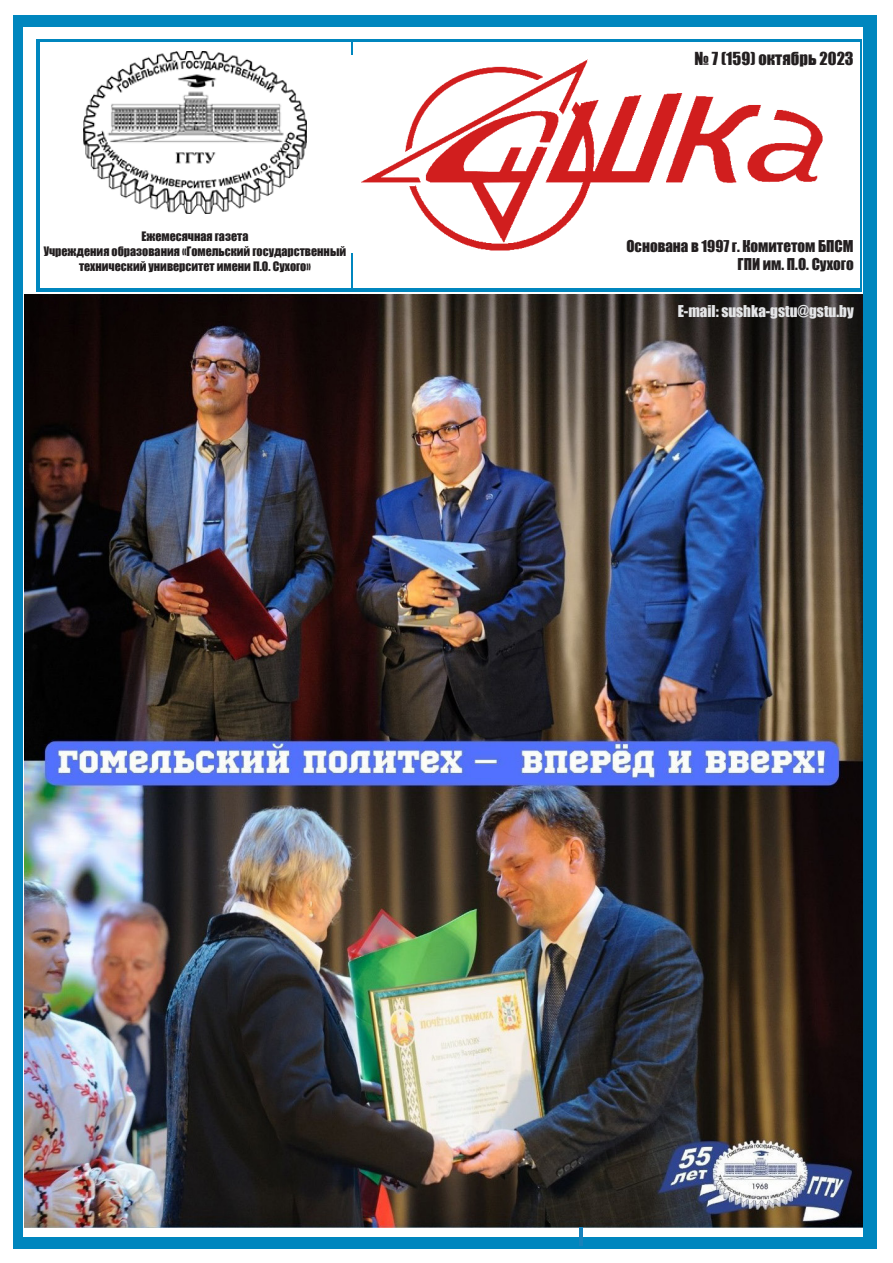
<style>
.page{position:relative;width:893px;height:1263px;background:#fff}
.page>*{position:absolute;margin:0;border:0;box-sizing:border-box;transform-origin:0 0}
.t1{font:16.5px "Impact";color:#231f20}
.t2{font:15px "Impact";color:#231f20}
.t3{font:15px "Impact";color:#e4e5e7}
.t4{font:12px/15px "Impact";color:#231f20;text-align:center}
</style>
<div class="page">
<div style="left:13px;top:15px;width:863px;height:1233px;background:#0086be"></div>
<div style="left:23px;top:28px;width:839px;height:1209px;background:#fff"></div>
<img style="left:25px;top:294px;width:837px;height:933px">
<svg style="left:37px;top:40px;width:825px;height:252px;fill:#0086be"></svg>
<div style="left:353px;top:43px;width:506px;height:245px;background:#fff"></div>
<img style="left:350px;top:55px;width:473px;height:197px">
<div style="left:40px;top:43px;width:310px;height:245px;background:#fff"></div>
<img style="left:83px;top:52px;width:224px;height:162px">
<hr style="left:579px;top:1227px;width:4px;height:19px;background:#1882bb">
<p class="t4" style="left:44px;top:229px;width:304px">Ежемесячная газета<br>Учреждения образования «Гомельский государственный технический университет имени П.О. Сухого»</p>
<p class="t1" style="left:694px;top:45px;width:161px">№ 7 (159) октябрь 2023</p>
<p class="t2" style="left:626px;top:234px;width:229px">Основана в 1997 г. Комитетом БПСМ</p>
<p class="t2" style="left:738px;top:252px;width:118px">ГПИ им. П.О. Сухого</p>
<p class="t3" style="left:678px;top:299px;width:178px">E-mail: sushka-gstu@gstu.by</p>
</div>
